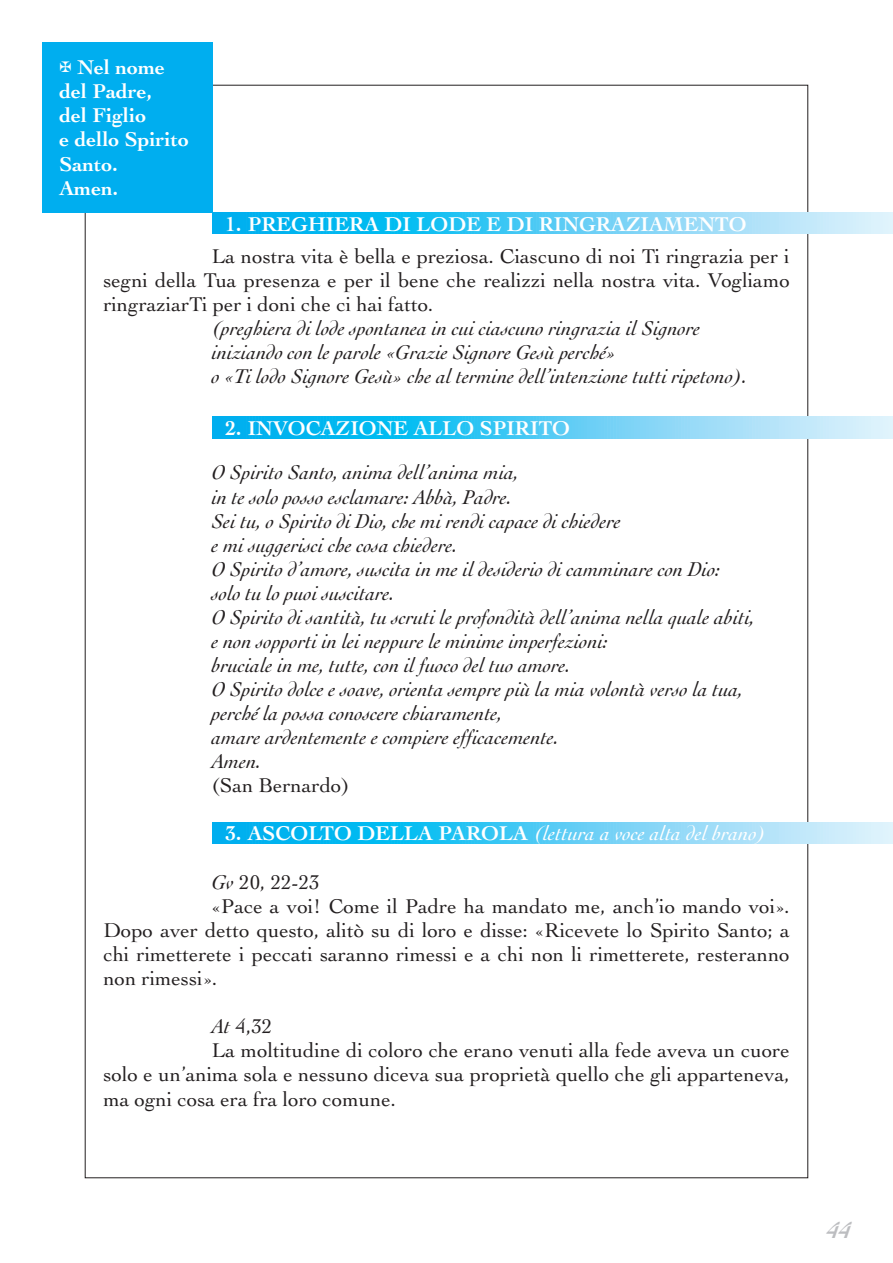
<style>
.page{position:relative;width:893px;height:1263px;background:#fff}
.page>*{position:absolute;margin:0;border:0;box-sizing:border-box;transform-origin:0 0}
.t1{font:italic 700 24px "Cochin";color:#bcbdc0}
.t2{font:italic 21px/24.2px "Cochin";color:#231f20}
.t3{font:21px/24px "Cochin";color:#231f20;text-align:justify}
.t4{font:700 21px/24px "Cochin";color:#fff}
.t5{font:italic 21px "Cochin";color:#fff}
.s1{font-weight:700;font-style:normal}
.s2{font-style:italic}
</style>
<div class="page">
<div style="left:43px;top:43px;width:170px;height:170px;background:#00aeef"></div>
<svg style="left:213px;top:213px;width:680px;height:21px;background:#5acdf4"></svg>
<svg style="left:213px;top:417px;width:680px;height:21px;background:#5acdf4"></svg>
<svg style="left:213px;top:822px;width:680px;height:22px;background:#5acdf4"></svg>
<p class="t4" style="left:60px;top:56px;width:131px">✠ Nel nome del Padre,<br>del Figlio<br>e dello Spirito<br>Santo.<br>Amen.</p>
<p class="t4" style="left:225px;top:212px;width:523px">1. PREGHIERA DI LODE E DI RINGRAZIAMENTO</p>
<p class="t3" style="left:103px;top:244px;width:688px;text-indent:108px">La nostra vita è bella e preziosa. Ciascuno di noi Ti ringrazia per i segni della Tua presenza e per il bene che realizzi nella nostra vita. Vogliamo ringraziarTi per i doni che ci hai fatto.</p>
<p class="t2" style="left:212px;top:316px;width:537px">(preghiera di lode spontanea in cui ciascuno ringrazia il Signore iniziando con le parole «Grazie Signore Gesù perché»<br>o «Ti lodo Signore Gesù» che al termine dell’intenzione tutti ripetono).</p>
<p class="t4" style="left:225px;top:416px;width:346px">2. INVOCAZIONE ALLO SPIRITO</p>
<p class="t2" style="left:212px;top:460px;width:544px">O Spirito Santo, anima dell’anima mia,<br>in te solo posso esclamare: Abbà, Padre.<br>Sei tu, o Spirito di Dio, che mi rendi capace di chiedere<br>e mi suggerisci che cosa chiedere.<br>O Spirito d’amore, suscita in me il desiderio di camminare con Dio:<br>solo tu lo puoi suscitare.<br>O Spirito di santità, tu scruti le profondità dell’anima nella quale abiti, e non sopporti in lei neppure le minime imperfezioni:<br>bruciale in me, tutte, con il fuoco del tuo amore.<br>O Spirito dolce e soave, orienta sempre più la mia volontà verso la tua, perché la possa conoscere chiaramente,<br>amare ardentemente e compiere efficacemente.<br>Amen.</p>
<p class="t3" style="left:212px;top:774px;width:139px">(San Bernardo)</p>
<p class="t5" style="left:225px;top:822px;width:542px"><span class="s1">3. ASCOLTO DELLA PAROLA</span> (lettura a voce alta del brano)</p>
<p class="t3" style="left:212px;top:870px;width:109px"><span class="s2">Gv</span> 20, 22-23</p>
<p class="t3" style="left:212px;top:894px;width:579px">«Pace a voi! Come il Padre ha mandato me, anch’io mando voi».</p>
<p class="t3" style="left:103px;top:918px;width:688px">Dopo aver detto questo, alitò su di loro e disse: «Ricevete lo Spirito Santo; a</p>
<p class="t3" style="left:103px;top:942px;width:688px">chi rimetterete i peccati saranno rimessi e a chi non li rimetterete, resteranno</p>
<p class="t3" style="left:103px;top:966px;width:115px">non rimessi».</p>
<p class="t3" style="left:212px;top:1014px;width:62px"><span class="s2">At</span> 4,32</p>
<p class="t3" style="left:212px;top:1038px;width:579px">La moltitudine di coloro che erano venuti alla fede aveva un cuore</p>
<p class="t3" style="left:103px;top:1062px;width:688px">solo e un’anima sola e nessuno diceva sua proprietà quello che gli apparteneva,</p>
<p class="t3" style="left:103px;top:1087px;width:294px">ma ogni cosa era fra loro comune.</p>
<p class="t1" style="left:826px;top:1215px;width:25px">44</p>
</div>
